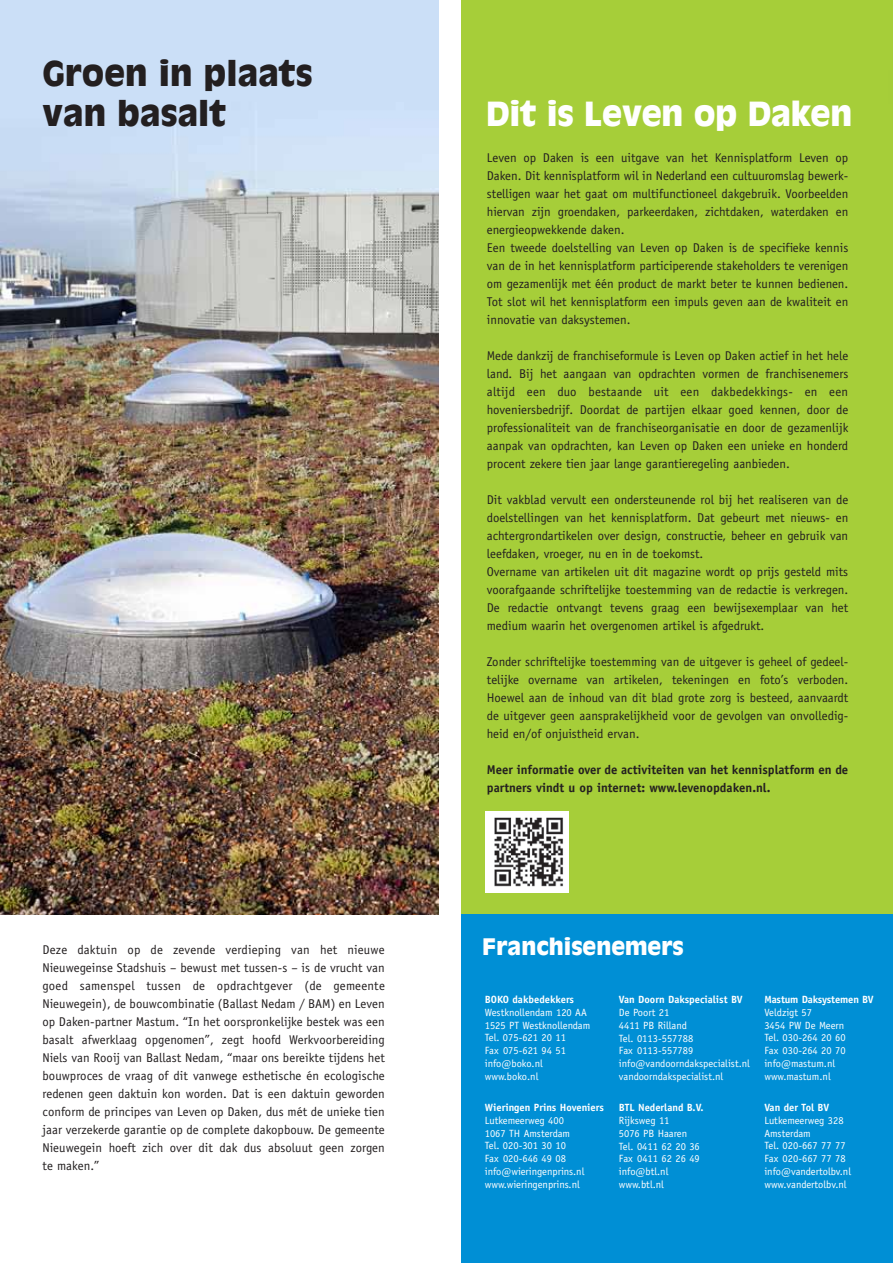
<style>
.page{position:relative;width:893px;height:1263px;background:#fff}
.page>*{position:absolute;margin:0;border:0;box-sizing:border-box;transform-origin:0 0}
.t1{font:900 33.75px/40.5px "Antique Olive";color:#231f20}
.t2{font:900 32.85px "Antique Olive";letter-spacing:-.01em;color:#fff}
.t3{font:900 22.5px "Antique Olive";color:#fff}
.t4{font:12.75px/18px "Officina Sans";color:#231f20;text-align:justify}
.t5{font:700 12.75px/18px "Officina Sans";color:#231f20}
.t6{font:10.5px/12.8px "Officina Sans";color:#fff}
.t7{font:700 10.5px "Officina Sans";color:#fff}
</style>
<div class="page">
<div style="left:461px;top:0;width:432px;height:914px;background:#a6ce39"></div>
<div style="left:461px;top:914px;width:432px;height:349px;background:#008fd5"></div>
<img style="left:0;top:0;width:439px;height:914px">
<div style="left:486px;top:811px;width:83px;height:81px;background:#fff"></div>
<img style="left:494px;top:817px;width:69px;height:70px">
<hr style="left:892px;top:1188px;width:1px;height:75px;background:#011622">
<h1 class="t1" style="left:43px;top:52px;width:272px">Groen in plaats van basalt</h1>
<p class="t4" style="left:43px;top:941px;width:344px">Deze daktuin op de zevende verdieping van het nieuwe Nieuwegeinse Stadshuis – bewust met tussen-s – is de vrucht van goed samenspel tussen de opdrachtgever (de gemeente Nieuwegein), de bouwcombinatie (Ballast Nedam / BAM) en Leven op Daken-partner Mastum. “In het oorspronkelijke bestek was een basalt afwerklaag opgenomen”, zegt hoofd Werkvoorbereiding Niels van Rooij van Ballast Nedam, “maar ons bereikte tijdens het bouwproces de vraag of dit vanwege esthetische én ecologische redenen geen daktuin kon worden. Dat is een daktuin geworden conform de principes van Leven op Daken, dus mét de unieke tien jaar verzekerde garantie op de complete dakopbouw. De gemeente Nieuwegein hoeft zich over dit dak dus absoluut geen zorgen te maken.”</p>
<h2 class="t2" style="left:486px;top:94px;width:368px">Dit is Leven op Daken</h2>
<p class="t4" style="left:487px;top:149px;width:363px;text-align:left">Leven op Daken is een uitgave van het Kennisplatform Leven op Daken. Dit kennisplatform wil in Nederland een cultuuromslag bewerk&shy;stelligen waar het gaat om multifunctioneel dakgebruik. Voorbeelden hiervan zijn groendaken, parkeerdaken, zichtdaken, waterdaken en energieopwekkende daken.<br>Een tweede doelstelling van Leven op Daken is de specifieke kennis van de in het kennisplatform participerende stakeholders te verenigen om gezamenlijk met één product de markt beter te kunnen bedienen.<br>Tot slot wil het kennisplatform een impuls geven aan de kwaliteit en innovatie van daksystemen.</p>
<p class="t4" style="left:487px;top:347px;width:363px">Mede dankzij de franchiseformule is Leven op Daken actief in het hele land. Bij het aangaan van opdrachten vormen de franchisenemers altijd een duo bestaande uit een dakbedekkings- en een hoveniersbedrijf. Doordat de partijen elkaar goed kennen, door de professionaliteit van de franchiseorganisatie en door de gezamenlijk aanpak van opdrachten, kan Leven op Daken een unieke en honderd procent zekere tien jaar lange garantieregeling aanbieden.</p>
<p class="t4" style="left:487px;top:491px;width:363px;text-align:left">Dit vakblad vervult een ondersteunende rol bij het realiseren van de doelstellingen van het kennisplatform. Dat gebeurt met nieuws- en achtergrondartikelen over design, constructie, beheer en gebruik van leefdaken, vroeger, nu en in de toekomst.<br>Overname van artikelen uit dit magazine wordt op prijs gesteld mits voorafgaande schriftelijke toestemming van de redactie is verkregen.<br>De redactie ontvangt tevens graag een bewijsexemplaar van het medium waarin het overgenomen artikel is afgedrukt.</p>
<p class="t4" style="left:487px;top:653px;width:363px">Zonder schriftelijke toestemming van de uitgever is geheel of gedeel&shy;telijke overname van artikelen, tekeningen en foto’s verboden.<br>Hoewel aan de inhoud van dit blad grote zorg is besteed, aanvaardt de uitgever geen aansprakelijkheid voor de gevolgen van onvolledig&shy;heid en/of onjuistheid ervan.</p>
<p class="t5" style="left:487px;top:761px;width:363px">Meer informatie over de activiteiten van het kennisplatform en de partners vindt u op internet: www.levenopdaken.nl.</p>
<h3 class="t3" style="left:483px;top:933px;width:203px">Franchisenemers</h3>
<p class="t7" style="left:485px;top:993px;width:91px">BOKO dakbedekkers</p>
<p class="t6" style="left:485px;top:1006px;width:107px">Westknollendam 120 AA<br>1525 PT Westknollendam<br>Tel. 075-621 20 11<br>Fax 075-621 94 51 info@boko.nl www.boko.nl</p>
<p class="t7" style="left:485px;top:1101px;width:121px">Wieringen Prins H oveniers</p>
<p class="t6" style="left:485px;top:1114px;width:101px">Lutkemeerweg 400<br>1067 TH Amsterdam<br>Tel. 020-301 30 10<br>Fax 020-646 49 08 info@wieringenprins.nl www.wieringenprins.nl</p>
<p class="t7" style="left:619px;top:993px;width:125px">Van Doorn Dakspecialist BV</p>
<p class="t6" style="left:619px;top:1006px;width:133px">De Poort 21<br>4411 PB Rilland<br>Tel. 0113-557788<br>Fax 0113-557789 info@vandoorndakspecialist.nl vandoorndakspecialist.nl</p>
<p class="t7" style="left:619px;top:1101px;width:86px">BTL Nederland B.V.</p>
<p class="t6" style="left:619px;top:1114px;width:83px">Rijksweg 11<br>5076 PB Haaren<br>Tel. 0411 62 20 36<br>Fax 0411 62 26 49 info@btl.nl www.btl.nl</p>
<p class="t7" style="left:764px;top:993px;width:111px">Mastum Daksystemen BV</p>
<p class="t6" style="left:764px;top:1006px;width:83px">Veldzigt 57<br>3454 PW De Meern<br>Tel. 030-264 20 60<br>Fax 030-264 20 70 info@mastum.nl www.mastum.nl</p>
<p class="t7" style="left:764px;top:1101px;width:66px">Van der Tol BV</p>
<p class="t6" style="left:764px;top:1114px;width:88px">Lutkemeerweg 328<br>Amsterdam<br>Tel. 020-667 77 77<br>Fax 020-667 77 78 info@vandertolbv.nl www.vandertolbv.nl</p>
</div>
